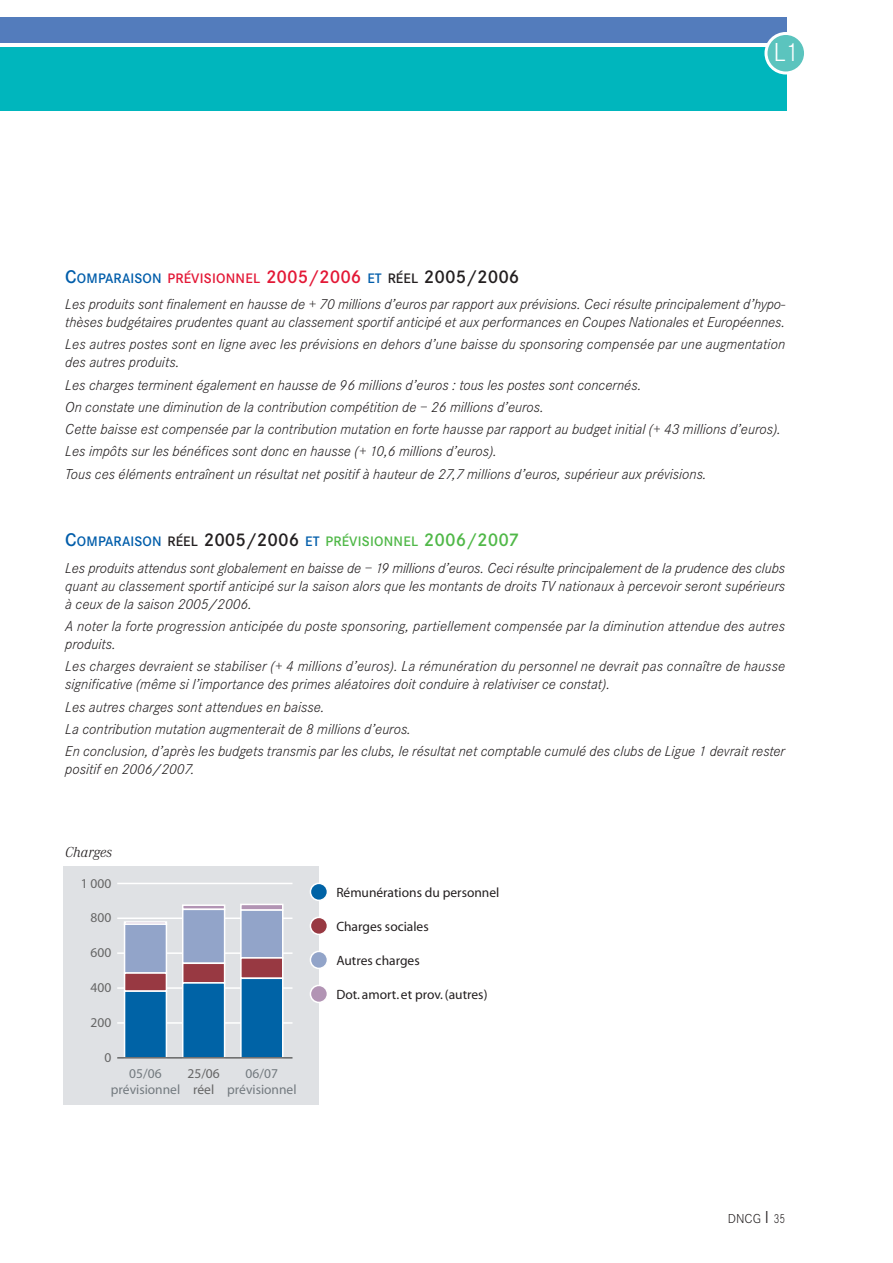
<style>
.page{position:relative;width:893px;height:1263px;background:#fff}
.page>*{position:absolute;margin:0;border:0;box-sizing:border-box;transform-origin:0 0}
.t1{font:300 27px "Corporate S";color:#fff}
.t2{font:italic 300 15px/18px "Corporate S";color:#231f20}
.t3{font:italic 300 15px "Corporate A";color:#231f20}
.t4{font:500 13.5px "Corporate SBQ";letter-spacing:.01em;color:#005daa}
.t5{font:13.5px "Myriad";color:#231f20}
.t6{font:13.5px/16.2px "Myriad";color:#737a7f;text-align:center}
.t7{font:13.5px/16.2px "Myriad";color:#666;text-align:center}
.t8{font:300 13.5px "Corporate S";color:#231f20}
.s1{font-size:18px}
.s2{color:#e31836}
.s3{font-size:18px;color:#e31836}
.s4{color:#231f20}
.s5{font-size:18px;color:#231f20}
.s6{color:#50b848}
.s7{font-size:18px;color:#50b848}
</style>
<div class="page">
<div style="left:0;top:17px;width:787px;height:26px;background:#537cbc"></div>
<div style="left:0;top:47px;width:787px;height:64px;background:#00b6bd"></div>
<svg style="left:764px;top:32px;width:40px;height:42px"></svg>
<div style="left:64px;top:866px;width:255px;height:238px;background:#dfe1e4"></div>
<div style="left:310px;top:883px;width:17px;height:17px;background:#0063a6;border-radius:50%"></div>
<div style="left:310px;top:883px;width:18px;height:18px;border:2px solid #fff;border-radius:50%"></div>
<div style="left:310px;top:917px;width:17px;height:17px;background:#983942;border-radius:50%"></div>
<div style="left:310px;top:917px;width:18px;height:18px;border:2px solid #fff;border-radius:50%"></div>
<div style="left:310px;top:951px;width:17px;height:17px;background:#92a4c9;border-radius:50%"></div>
<div style="left:310px;top:951px;width:18px;height:18px;border:2px solid #fff;border-radius:50%"></div>
<div style="left:310px;top:985px;width:17px;height:17px;background:#b294b4;border-radius:50%"></div>
<div style="left:310px;top:985px;width:18px;height:18px;border:2px solid #fff;border-radius:50%"></div>
<hr style="left:117px;top:1022px;width:175px;height:2px;background:#fff">
<hr style="left:117px;top:987px;width:175px;height:2px;background:#fff">
<hr style="left:117px;top:952px;width:175px;height:2px;background:#fff">
<hr style="left:117px;top:917px;width:175px;height:2px;background:#fff">
<hr style="left:117px;top:883px;width:175px;height:1px;background:#fff">
<div style="left:124px;top:921px;width:43px;height:4px;border:2px solid #fff"></div>
<div style="left:182px;top:904px;width:43px;height:6px;border:2px solid #fff"></div>
<div style="left:241px;top:904px;width:42px;height:6px;background:#b294b4"></div>
<div style="left:240px;top:904px;width:43px;height:7px;border:2px solid #fff"></div>
<div style="left:125px;top:924px;width:41px;height:49px;background:#92a4c9"></div>
<div style="left:124px;top:923px;width:43px;height:51px;border:2px solid #fff"></div>
<div style="left:183px;top:909px;width:42px;height:54px;background:#92a4c9"></div>
<div style="left:182px;top:908px;width:43px;height:56px;border:2px solid #fff"></div>
<div style="left:241px;top:910px;width:42px;height:48px;background:#92a4c9"></div>
<div style="left:240px;top:909px;width:43px;height:50px;border:2px solid #fff"></div>
<div style="left:125px;top:973px;width:41px;height:18px;background:#983942"></div>
<div style="left:124px;top:972px;width:43px;height:20px;border:2px solid #fff"></div>
<div style="left:183px;top:963px;width:42px;height:20px;background:#983942"></div>
<div style="left:182px;top:962px;width:43px;height:22px;border:2px solid #fff"></div>
<div style="left:241px;top:958px;width:42px;height:20px;background:#983942"></div>
<div style="left:240px;top:957px;width:43px;height:22px;border:2px solid #fff"></div>
<div style="left:125px;top:991px;width:41px;height:67px;background:#0063a6"></div>
<div style="left:124px;top:990px;width:43px;height:68px;border:2px solid #fff"></div>
<div style="left:183px;top:983px;width:42px;height:75px;background:#0063a6"></div>
<div style="left:182px;top:982px;width:43px;height:76px;border:2px solid #fff"></div>
<div style="left:241px;top:978px;width:42px;height:80px;background:#0063a6"></div>
<div style="left:240px;top:977px;width:43px;height:81px;border:2px solid #fff"></div>
<hr style="left:117px;top:1057px;width:175px;height:1px;background:#666">
<h1 class="t1" style="left:773px;top:42px;width:28px">L1</h1>
<p class="t4" style="left:65px;top:272px;width:456px"><span class="s1">C</span>OMPARAISON <span class="s2">PRÉVISIONNEL</span> <span class="s3">2005/2006</span> ET <span class="s4">RÉEL</span> <span class="s5">2005/2006</span></p>
<p class="t2" style="left:65px;top:296px;width:722px">Les produits sont finalement en hausse de + 70 millions d’euros par rapport aux prévisions. Ceci résulte principalement d’hypo&shy;thèses budgétaires prudentes quant au classement sportif anticipé et aux performances en Coupes Nationales et Européennes.</p>
<p class="t2" style="left:65px;top:337px;width:721px">Les autres postes sont en ligne avec les prévisions en dehors d’une baisse du sponsoring compensée par une augmentation des autres produits.</p>
<p class="t2" style="left:65px;top:375px;width:717px;line-height:22.2px">Les charges terminent également en hausse de 96 millions d’euros : tous les postes sont concernés.<br>On constate une diminution de la contribution compétition de – 26 millions d’euros.<br>Cette baisse est compensée par la contribution mutation en forte hausse par rapport au budget initial (+ 43 millions d’euros).<br>Les impôts sur les bénéfices sont donc en hausse (+ 10,6 millions d’euros).<br>Tous ces éléments entraînent un résultat net positif à hauteur de 27,7 millions d’euros, supérieur aux prévisions.</p>
<p class="t4" style="left:65px;top:536px;width:456px"><span class="s1">C</span>OMPARAISON <span class="s4">RÉEL</span> <span class="s5">2005/2006</span> ET <span class="s6">PRÉVISIONNEL</span> <span class="s7">2006/2007</span></p>
<p class="t2" style="left:65px;top:560px;width:721px;text-align:justify">Les produits attendus sont globalement en baisse de – 19 millions d’euros. Ceci résulte principalement de la prudence des clubs quant au classement sportif anticipé sur la saison alors que les montants de droits TV nationaux à percevoir seront supérieurs à ceux de la saison 2005/2006.</p>
<p class="t2" style="left:65px;top:618px;width:721px">A noter la forte progression anticipée du poste sponsoring, partiellement compensée par la diminution attendue des autres produits.</p>
<p class="t2" style="left:65px;top:659px;width:721px">Les charges devraient se stabiliser (+ 4 millions d’euros). La rémunération du personnel ne devrait pas connaître de hausse significative (même si l’importance des primes aléatoires doit conduire à relativiser ce constat).</p>
<p class="t2" style="left:65px;top:697px;width:721px;line-height:22.2px">Les autres charges sont attendues en baisse.<br>La contribution mutation augmenterait de 8 millions d’euros.<br>En conclusion, d’après les budgets transmis par les clubs, le résultat net comptable cumulé des clubs de Ligue 1 devrait rester</p>
<p class="t2" style="left:65px;top:761px;width:131px">positif en 2006/2007.</p>
<p class="t3" style="left:65px;top:846px;width:48px">Charges</p>
<p class="t7" style="left:81px;top:876px;width:32px">1 000</p>
<p class="t7" style="left:91px;top:911px;width:22px">800</p>
<p class="t7" style="left:91px;top:946px;width:22px">600</p>
<p class="t7" style="left:91px;top:981px;width:22px">400</p>
<p class="t7" style="left:91px;top:1015px;width:22px">200</p>
<p class="t7" style="left:104px;top:1050px;width:8px">0</p>
<p class="t6" style="left:111px;top:1066px;width:71px">05/06 prévisionnel</p>
<p class="t7" style="left:187px;top:1066px;width:34px">25/06 réel</p>
<p class="t6" style="left:227px;top:1066px;width:71px">06/07 prévisionnel</p>
<p class="t5" style="left:336px;top:887px;width:165px">Rémunérations du personnel</p>
<p class="t5" style="left:336px;top:921px;width:94px">Charges sociales</p>
<p class="t5" style="left:336px;top:955px;width:85px">Autres charges</p>
<p class="t5" style="left:336px;top:989px;width:153px">Dot. amort. et prov. (autres)</p>
<p class="t8" style="left:728px;top:1213px;width:59px">DNCG <span class="s1">I</span> 35</p>
</div>
